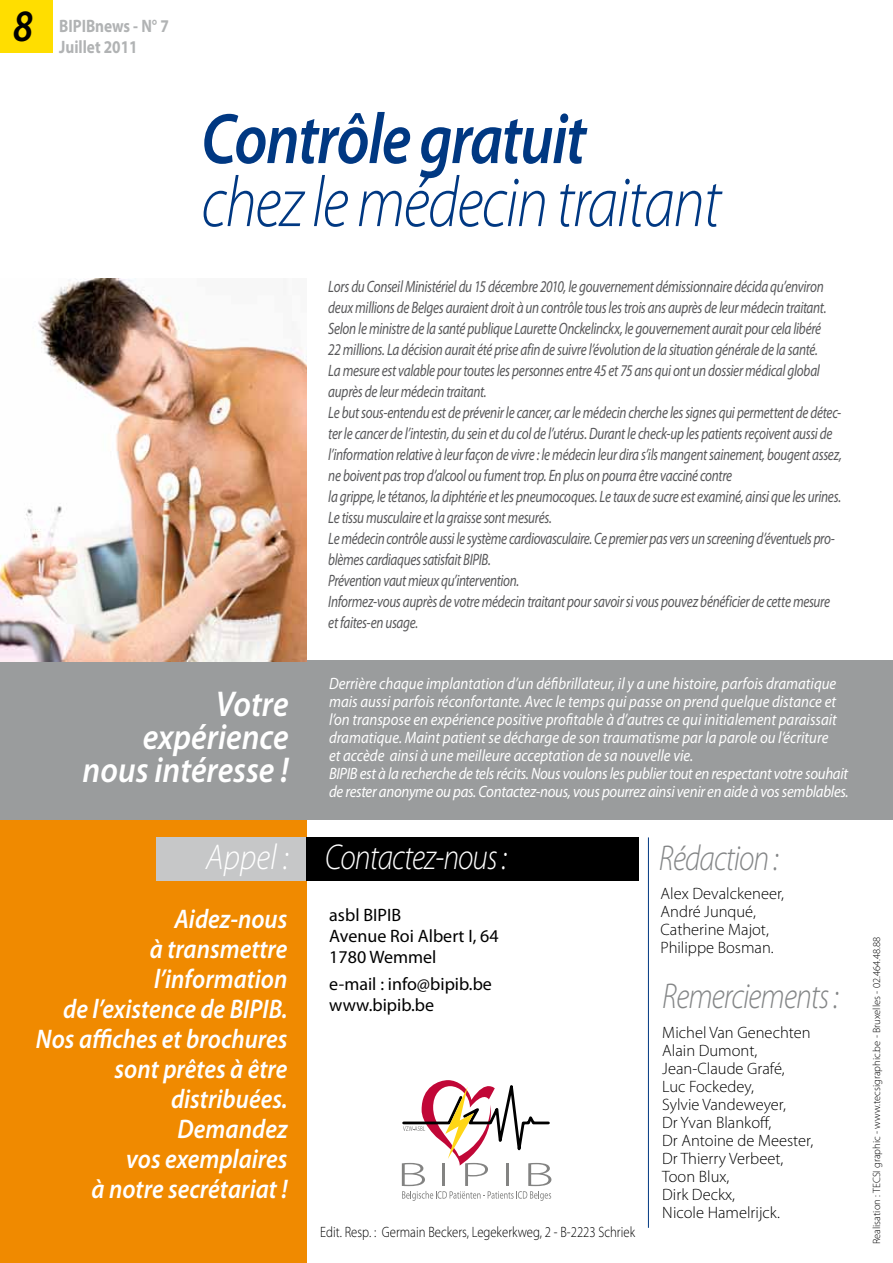
<style>
.page{position:relative;width:893px;height:1263px;background:#fff}
.page>*{position:absolute;margin:0;border:0;box-sizing:border-box;transform-origin:0 0}
.t1{font:italic 300 72px "Myriad Pro";letter-spacing:-.025em;color:#003882;scale:.85 1}
.t2{font:italic 600 72px "Myriad Pro";letter-spacing:-.025em;color:#003882;scale:.85 1}
.t3{font:italic 600 45px "Myriad Pro";color:#000;scale:.85 1}
.t4{font:italic 600 36px/33px "Myriad Pro";color:#fff;text-align:right;scale:.9 1}
.t5{font:italic 300 36px "Myriad Pro";letter-spacing:-.03em;color:#848687;scale:.85 1}
.t6{font:italic 300 36px "Myriad Pro";letter-spacing:-.03em;color:#fff;scale:.9 1}
.t7{font:italic 600 27px/30px "Myriad Pro";color:#fff;text-align:right;scale:.9 1}
.t8{font:18px/21px "Myriad Pro";color:#000}
.t9{font:700 18px/21px "Myriad Pro";color:#b1b3b4;scale:.85 1}
.t10{font:italic 16.5px/21px "Myriad Pro";letter-spacing:-.02em;color:#58585a;scale:.8 1}
.t11{font:italic 16.5px/18px "Myriad Pro";color:#fff;scale:.9 1}
.t12{font:300 16.5px/18px "Myriad Pro";color:#000}
.t13{font:300 15px "Myriad Pro";color:#000;scale:.85 1}
.t14{font:300 10.5px "Myriad Pro";color:#000}
</style>
<div class="page">
<div style="left:0;top:781px;width:307px;height:482px;background:#f08a00"></div>
<div style="left:0;top:0;width:53px;height:53px;background:#ffde00"></div>
<div style="left:0;top:660px;width:893px;height:160px;background:#9a9c9d"></div>
<svg style="left:402px;top:1080px;width:149px;height:121px"></svg>
<div style="left:306px;top:838px;width:333px;height:43px;background:#000"></div>
<div style="left:156px;top:837px;width:150px;height:44px;background:#c6c7c8"></div>
<hr style="left:648px;top:837px;width:1px;height:391px;background:#003882">
<img style="left:0;top:279px;width:306px;height:382px">
<h2 class="t3" style="left:13px;top:-3px;width:25px">8</h2>
<p class="t9" style="left:59px;top:15px;width:131px">BIPIBnews - N° 7<br>Juillet 2011</p>
<h1 class="t2" style="left:201px;top:93px;width:454px">Contrôle gratuit</h1>
<h1 class="t1" style="left:201px;top:159px;width:613px">chez le médecin traitant</h1>
<p class="t10" style="left:328px;top:275px;width:643px">Lors du Conseil Ministériel du 15 décembre 2010, le gouvernement démissionnaire décida qu’environ deux millions de Belges auraient droit à un contrôle tous les trois ans auprès de leur médecin traitant.<br>Selon le ministre de la santé publique Laurette Onckelinckx, le gouvernement aurait pour cela libéré<br>22 millions. La décision aurait été prise afin de suivre l’évolution de la situation générale de la santé.<br>La mesure est valable pour toutes les personnes entre 45 et 75 ans qui ont un dossier médical global auprès de leur médecin traitant.<br>Le but sous-entendu est de prévenir le cancer, car le médecin cherche les signes qui permettent de détec&shy;ter le cancer de l’intestin, du sein et du col de l’utérus. Durant le check-up les patients reçoivent aussi de l’information relative à leur façon de vivre : le médecin leur dira s’ils mangent sainement, bougent assez, ne boivent pas trop d’alcool ou fument trop. En plus on pourra être vacciné contre<br>la grippe, le tétanos, la diphtérie et les pneumocoques. Le taux de sucre est examiné, ainsi que les urines.<br>Le tissu musculaire et la graisse sont mesurés.<br>Le médecin contrôle aussi le système cardiovasculaire. Ce premier pas vers un screening d’éventuels pro&shy;blèmes cardiaques satisfait BIPIB.<br>Prévention vaut mieux qu’intervention.<br>Informez-vous auprès de votre médecin traitant pour savoir si vous pouvez bénéficier de cette mesure et faites-en usage.</p>
<h3 class="t4" style="left:83px;top:687px;width:230px">Votre expérience nous intéresse !</h3>
<p class="t11" style="left:329px;top:674px;width:579px">Derrière chaque implantation d’un défibrillateur, il y a une histoire, parfois dramatique mais aussi parfois réconfortante. Avec le temps qui passe on prend quelque distance et l’on transpose en expérience positive profitable à d’autres ce qui initialement paraissait dramatique. Maint patient se décharge de son traumatisme par la parole ou l’écriture<br>et accède ainsi à une meilleure acceptation de sa nouvelle vie.<br>BIPIB est à la recherche de tels récits. Nous voulons les publier tout en respectant votre souhait de rester anonyme ou pas. Contactez-nous, vous pourrez ainsi venir en aide à vos semblables.</p>
<h3 class="t6" style="left:206px;top:835px;width:336px">Appel : Contactez-nous :</h3>
<h3 class="t5" style="left:659px;top:836px;width:142px">Rédaction :</h3>
<h3 class="t7" style="left:36px;top:903px;width:281px">Aidez-nous<br>à transmettre l’information<br>de l’existence de BIPIB.<br>Nos affiches et brochures sont prêtes à être distribuées.<br>Demandez<br>vos exemplaires<br>à notre secrétariat !</h3>
<p class="t8" style="left:329px;top:904px;width:171px">asbl BIPIB<br>Avenue Roi Albert I, 64<br>1780 Wemmel</p>
<p class="t8" style="left:329px;top:973px;width:164px">e-mail : info@bipib.be www.bipib.be</p>
<p class="t13" style="left:320px;top:1222px;width:372px">Edit. Resp. : Germain Beckers, Legekerkweg, 2 - B-2223 Schriek</p>
<p class="t12" style="left:660px;top:885px;width:125px">Alex Devalckeneer,<br>André Junqué,<br>Catherine Majot,<br>Philippe Bosman.</p>
<h3 class="t5" style="left:662px;top:974px;width:209px">Remerciements :</h3>
<p class="t12" style="left:662px;top:1024px;width:153px">Michel Van Genechten<br>Alain Dumont,<br>Jean-Claude Grafé,<br>Luc Fockedey,<br>Sylvie Vandeweyer,<br>Dr Yvan Blankoff,<br>Dr Antoine de Meester,<br>Dr Thierry Verbeet,<br>Toon Blux,<br>Dirk Deckx,<br>Nicole Hamelrijck.</p>
<p class="t14" style="left:870px;top:1244px;width:309px;rotate:-90deg">Realisation : TECSI graphic - www.tecsigraphic.be - Bruxelles - 02.464.48.88</p>
</div>
